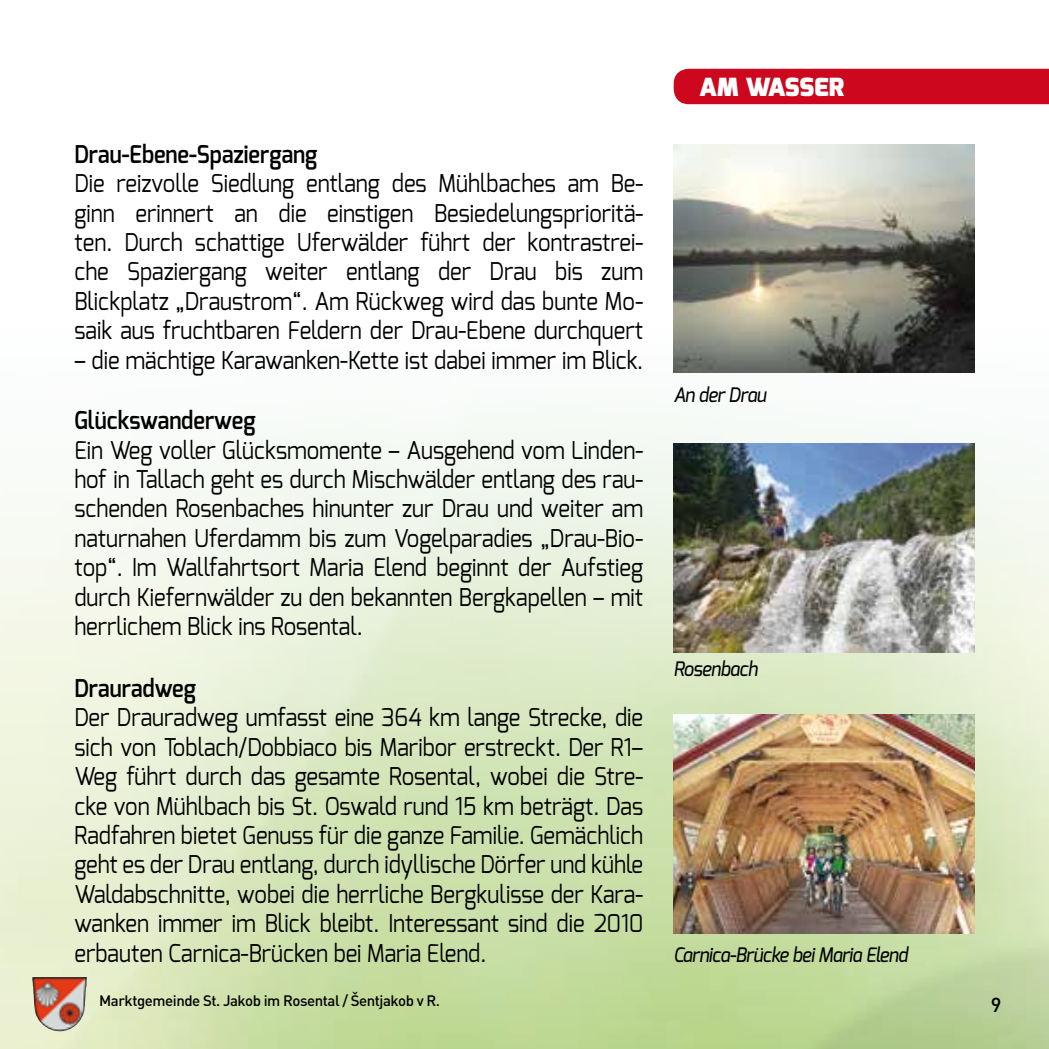
<style>
.page{position:relative;width:1049px;height:1049px;background:#fff}
.page>*{position:absolute;margin:0;border:0;box-sizing:border-box;transform-origin:0 0}
.t1{font:900 25px "Exo";color:#fff}
.t2{font:24.5px/29.5px "Exo";color:#000;text-align:justify;scale:.9 1}
.t3{font:600 24.5px "Exo";color:#000;scale:.9 1}
.t4{font:italic 500 20px "Exo";letter-spacing:-.02em;color:#000;scale:.9 1}
.t5{font:500 20px "DIN";color:#000}
.t6{font:500 15px "DIN";letter-spacing:-.03em;color:#000}
</style>
<div class="page">
<img style="left:0;top:68px;width:1049px;height:981px">
<div style="left:674px;top:69px;width:375px;height:35px;background:#cd071e"></div>
<img style="left:673px;top:145px;width:301px;height:227px">
<img style="left:673px;top:444px;width:301px;height:208px">
<img style="left:32px;top:977px;width:55px;height:55px">
<img style="left:673px;top:714px;width:301px;height:219px">
<p class="t3" style="left:74px;top:138px;width:272px">Drau-Ebene-Spaziergang</p>
<p class="t2" style="left:74px;top:168px;width:633px">Die reizvolle Siedlung entlang des Mühlbaches am Be&shy;ginn erinnert an die einstigen Besiedelungsprioritä&shy;ten. Durch schattige Uferwälder führt der kontrastrei&shy;che Spaziergang weiter entlang der Drau bis zum Blickplatz „Draustrom“. Am Rückweg wird das bunte Mo&shy;saik aus fruchtbaren Feldern der Drau-Ebene durchquert</p>
<p class="t2" style="left:74px;top:345px;width:633px">– die mächtige Karawanken-Kette ist dabei immer im Blick.</p>
<p class="t3" style="left:74px;top:405px;width:203px">Glückswanderweg</p>
<p class="t2" style="left:74px;top:435px;width:633px">Ein Weg voller Glücksmomente – Ausgehend vom Linden&shy;hof in Tallach geht es durch Mischwälder entlang des rau&shy;schenden Rosenbaches hinunter zur Drau und weiter am naturnahen Uferdamm bis zum Vogelparadies „Drau-Bio&shy;top“. Im Wallfahrtsort Maria Elend beginnt der Aufstieg durch Kiefernwälder zu den bekannten Bergkapellen – mit herrlichem Blick ins Rosental.</p>
<p class="t3" style="left:74px;top:672px;width:137px">Drauradweg</p>
<p class="t2" style="left:74px;top:703px;width:633px">Der Drauradweg umfasst eine 364 km lange Strecke, die sich von Toblach/Dobbiaco bis Maribor erstreckt. Der R1– Weg führt durch das gesamte Rosental, wobei die Stre&shy;cke von Mühlbach bis St. Oswald rund 15 km beträgt. Das Radfahren bietet Genuss für die ganze Familie. Gemächlich geht es der Drau entlang, durch idyllische Dörfer und kühle Waldabschnitte, wobei die herrliche Bergkulisse der Kara&shy;wanken immer im Blick bleibt. Interessant sind die 2010 erbauten Carnica-Brücken bei Maria Elend.</p>
<p class="t1" style="left:699px;top:71px;width:146px">AM WASSER</p>
<p class="t4" style="left:673px;top:382px;width:105px">An der Drau</p>
<p class="t4" style="left:673px;top:656px;width:95px">Rosenbach</p>
<p class="t4" style="left:673px;top:942px;width:262px">Carnica-Brücke bei Maria Elend</p>
<p class="t6" style="left:99px;top:991px;width:342px">Marktgemeinde St. Jakob im Rosental / Šentjakob v R.</p>
<p class="t5" style="left:991px;top:992px;width:12px">9</p>
</div>
